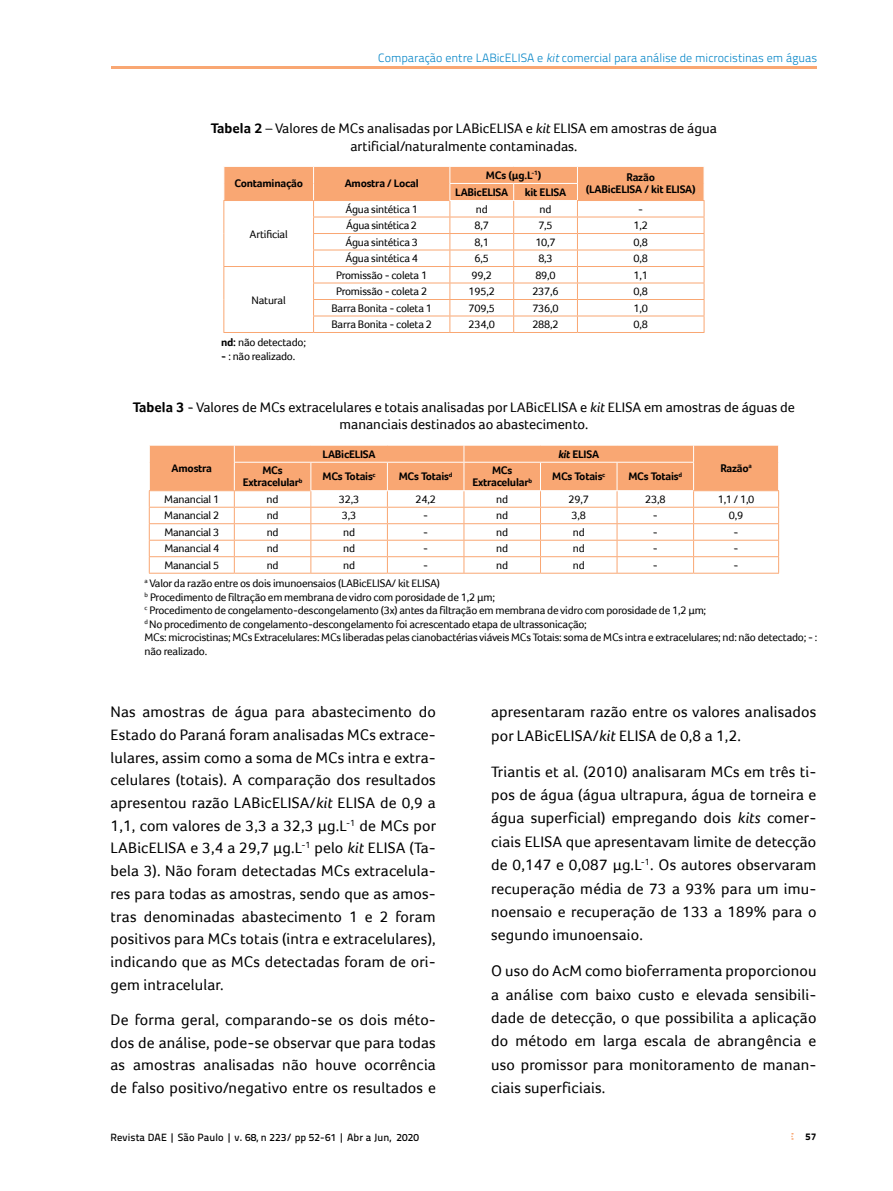
<style>
.page{position:relative;width:893px;height:1191px;background:#fff}
.page>*{position:absolute;margin:0;border:0;box-sizing:border-box;transform-origin:0 0}
.t1{font:15.75px/22.6px "Foco";letter-spacing:.01em;color:#000;text-align:justify}
.t2{font:14.25px/17.1px "Foco";color:#000;text-align:center}
.t3{font:300 12px "Titillium Text 22 L";color:#0083c6}
.t4{font:11.25px/13.5px "Foco";letter-spacing:-.02em;color:#000}
.t5{font:700 11.25px/12px "Foco";letter-spacing:-.02em;color:#000;text-align:center}
.t6{font:500 10.5px "Titillium Text 22 L";letter-spacing:.01em;color:#000}
.t7{font:800 9.75px "Titillium Text 22 L";color:#000}
.s1{font-style:italic}
.s2{font-weight:700}
</style>
<div class="page">
<svg style="left:791px;top:1133px;width:2px;height:6px"></svg>
<hr style="left:314px;top:332px;width:136px;height:1px;background:#f9a773">
<hr style="left:450px;top:332px;width:64px;height:1px;background:#f9a773">
<hr style="left:514px;top:332px;width:63px;height:1px;background:#f9a773">
<hr style="left:577px;top:332px;width:127px;height:1px;background:#f9a773">
<hr style="left:223px;top:332px;width:91px;height:1px;background:#f9a773">
<svg style="left:223px;top:166px;width:482px;height:166px"></svg>
<hr style="left:149px;top:573px;width:85px;height:1px;background:#f9a773">
<hr style="left:234px;top:573px;width:77px;height:1px;background:#f9a773">
<hr style="left:311px;top:573px;width:76px;height:1px;background:#f9a773">
<hr style="left:387px;top:573px;width:77px;height:1px;background:#f9a773">
<hr style="left:464px;top:573px;width:76px;height:1px;background:#f9a773">
<hr style="left:540px;top:573px;width:77px;height:1px;background:#f9a773">
<hr style="left:617px;top:573px;width:77px;height:1px;background:#f9a773">
<hr style="left:694px;top:573px;width:85px;height:1px;background:#f9a773">
<svg style="left:149px;top:445px;width:630px;height:128px"></svg>
<hr style="left:693px;top:490px;width:86px;height:1px;background:#f9a773">
<hr style="left:111px;top:66px;width:705px;height:3px;background:#f9a773">
<p class="t3" style="left:378px;top:49px;width:441px">Comparação entre LABicELISA e <span class="s1">kit</span>comercial para análise de microcistinas em águas</p>
<p class="t2" style="left:211px;top:120px;width:507px"><span class="s2">Tabela 2</span> – Valores de MCs analisadas por LABicELISA e <span class="s1">kit</span> ELISA em amostras de água artificial/naturalmente contaminadas.</p>
<p class="t5" style="left:234px;top:177px;width:70px">Contaminação</p>
<p class="t5" style="left:345px;top:177px;width:76px">Amostra / Local</p>
<p class="t5" style="left:486px;top:169px;width:57px">MCs (µg.L<sup>-1</sup>)</p>
<p class="t5" style="left:627px;top:171px;width:30px">Razão</p>
<p class="t5" style="left:455px;top:186px;width:55px">LABicELISA</p>
<p class="t5" style="left:525px;top:186px;width:43px">kit ELISA</p>
<p class="t5" style="left:586px;top:183px;width:112px">(LABicELISA / kit ELISA)</p>
<p class="t4" style="left:250px;top:227px;width:40px">Artificial</p>
<p class="t4" style="left:252px;top:293px;width:36px">Natural</p>
<p class="t4" style="left:221px;top:336px;width:86px"><span class="s2">nd:</span> não detectado;</p>
<p class="t4" style="left:221px;top:349px;width:76px"><span class="s2">-</span> : não realizado.</p>
<p class="t4" style="left:345px;top:202px;width:74px">Água sintética 1</p>
<p class="t4" style="left:476px;top:202px;width:13px">nd</p>
<p class="t4" style="left:540px;top:202px;width:13px">nd</p>
<p class="t4" style="left:638px;top:202px;width:6px">-</p>
<p class="t4" style="left:346px;top:219px;width:72px">Água sintética 2</p>
<p class="t4" style="left:475px;top:219px;width:16px">8,7</p>
<p class="t4" style="left:538px;top:219px;width:16px">7,5</p>
<p class="t4" style="left:633px;top:219px;width:16px">1,2</p>
<p class="t4" style="left:345px;top:235px;width:74px">Água sintética 3</p>
<p class="t4" style="left:475px;top:235px;width:16px">8,1</p>
<p class="t4" style="left:535px;top:235px;width:22px">10,7</p>
<p class="t4" style="left:633px;top:235px;width:16px">0,8</p>
<p class="t4" style="left:345px;top:252px;width:74px">Água sintética 4</p>
<p class="t4" style="left:475px;top:252px;width:16px">6,5</p>
<p class="t4" style="left:538px;top:252px;width:16px">8,3</p>
<p class="t4" style="left:633px;top:252px;width:16px">0,8</p>
<p class="t4" style="left:336px;top:268px;width:93px">Promissão - coleta 1</p>
<p class="t4" style="left:472px;top:268px;width:22px">99,2</p>
<p class="t4" style="left:535px;top:268px;width:22px">89,0</p>
<p class="t4" style="left:633px;top:268px;width:16px">1,1</p>
<p class="t4" style="left:336px;top:285px;width:93px">Promissão - coleta 2</p>
<p class="t4" style="left:469px;top:285px;width:28px">195,2</p>
<p class="t4" style="left:532px;top:285px;width:28px">237,6</p>
<p class="t4" style="left:633px;top:285px;width:16px">0,8</p>
<p class="t4" style="left:331px;top:301px;width:102px">Barra Bonita - coleta 1</p>
<p class="t4" style="left:469px;top:301px;width:28px">709,5</p>
<p class="t4" style="left:532px;top:301px;width:28px">736,0</p>
<p class="t4" style="left:633px;top:301px;width:16px">1,0</p>
<p class="t4" style="left:331px;top:318px;width:102px">Barra Bonita - coleta 2</p>
<p class="t4" style="left:469px;top:318px;width:28px">234,0</p>
<p class="t4" style="left:532px;top:318px;width:28px">288,2</p>
<p class="t4" style="left:633px;top:318px;width:16px">0,8</p>
<p class="t2" style="left:133px;top:399px;width:663px"><span class="s2">Tabela 3</span> - Valores de MCs extracelulares e totais analisadas por LABicELISA e <span class="s1">kit</span> ELISA em amostras de águas de mananciais destinados ao abastecimento.</p>
<p class="t5" style="left:172px;top:462px;width:42px">Amostra</p>
<p class="t5" style="left:323px;top:448px;width:55px">LABicELISA</p>
<p class="t5" style="left:558px;top:448px;width:42px"><span class="s1">kit</span> ELISA</p>
<p class="t5" style="left:720px;top:462px;width:33px">Razão<sup>a</sup></p>
<p class="t5" style="left:243px;top:464px;width:61px">MCs<br>Extracelular<sup>b</sup></p>
<p class="t5" style="left:323px;top:470px;width:55px">MCs Totais<sup>c</sup></p>
<p class="t5" style="left:399px;top:470px;width:55px">MCs Totais<sup>d</sup></p>
<p class="t5" style="left:472px;top:464px;width:61px">MCs<br>Extracelular<sup>b</sup></p>
<p class="t5" style="left:552px;top:470px;width:55px">MCs Totais<sup>c</sup></p>
<p class="t5" style="left:628px;top:470px;width:55px">MCs Totais<sup>d</sup></p>
<p class="t4" style="left:164px;top:492px;width:56px">Manancial 1</p>
<p class="t4" style="left:267px;top:492px;width:13px">nd</p>
<p class="t4" style="left:339px;top:492px;width:22px">32,3</p>
<p class="t4" style="left:415px;top:492px;width:22px">24,2</p>
<p class="t4" style="left:496px;top:492px;width:13px">nd</p>
<p class="t4" style="left:569px;top:492px;width:22px">29,7</p>
<p class="t4" style="left:645px;top:492px;width:22px">23,8</p>
<p class="t4" style="left:718px;top:492px;width:38px">1,1 / 1,0</p>
<p class="t4" style="left:164px;top:509px;width:56px">Manancial 2</p>
<p class="t4" style="left:267px;top:509px;width:13px">nd</p>
<p class="t4" style="left:342px;top:509px;width:16px">3,3</p>
<p class="t4" style="left:423px;top:509px;width:6px">-</p>
<p class="t4" style="left:496px;top:509px;width:13px">nd</p>
<p class="t4" style="left:572px;top:509px;width:16px">3,8</p>
<p class="t4" style="left:653px;top:509px;width:6px">-</p>
<p class="t4" style="left:729px;top:509px;width:16px">0,9</p>
<p class="t4" style="left:164px;top:525px;width:56px">Manancial 3</p>
<p class="t4" style="left:267px;top:525px;width:13px">nd</p>
<p class="t4" style="left:343px;top:525px;width:13px">nd</p>
<p class="t4" style="left:423px;top:525px;width:6px">-</p>
<p class="t4" style="left:496px;top:525px;width:13px">nd</p>
<p class="t4" style="left:573px;top:525px;width:13px">nd</p>
<p class="t4" style="left:653px;top:525px;width:6px">-</p>
<p class="t4" style="left:734px;top:525px;width:6px">-</p>
<p class="t4" style="left:164px;top:542px;width:56px">Manancial 4</p>
<p class="t4" style="left:267px;top:542px;width:13px">nd</p>
<p class="t4" style="left:343px;top:542px;width:13px">nd</p>
<p class="t4" style="left:423px;top:542px;width:6px">-</p>
<p class="t4" style="left:496px;top:542px;width:13px">nd</p>
<p class="t4" style="left:573px;top:542px;width:13px">nd</p>
<p class="t4" style="left:653px;top:542px;width:6px">-</p>
<p class="t4" style="left:734px;top:542px;width:6px">-</p>
<p class="t4" style="left:164px;top:558px;width:56px">Manancial 5</p>
<p class="t4" style="left:267px;top:558px;width:13px">nd</p>
<p class="t4" style="left:343px;top:558px;width:13px">nd</p>
<p class="t4" style="left:423px;top:558px;width:6px">-</p>
<p class="t4" style="left:496px;top:558px;width:13px">nd</p>
<p class="t4" style="left:573px;top:558px;width:13px">nd</p>
<p class="t4" style="left:653px;top:558px;width:6px">-</p>
<p class="t4" style="left:734px;top:558px;width:6px">-</p>
<p class="t4" style="left:145px;top:576px;width:674px"><sup>a</sup> Valor da razão entre os dois imunoensaios (LABicELISA/ kit ELISA)<br><sup>b</sup> Procedimento de filtração em membrana de vidro com porosidade de 1,2 µm;<br><sup>c</sup> Procedimento de congelamento-descongelamento (3x) antes da filtração em membrana de vidro com porosidade de 1,2 µm;<br><sup>d</sup> No procedimento de congelamento-descongelamento foi acrescentado etapa de ultrassonicação;<br>MCs: microcistinas; MCs Extracelulares: MCs liberadas pelas cianobactérias viáveis MCs Totais: soma de MCs intra e extracelulares; nd: não detectado; - : não realizado.</p>
<p class="t1" style="left:111px;top:700px;width:327px">Nas amostras de água para abastecimento do Estado do Paraná foram analisadas MCs extrace&shy;lulares, assim como a soma de MCs intra e extra&shy;celulares (totais). A comparação dos resultados apresentou razão LABicELISA/<span class="s1">kit</span> ELISA de 0,9 a 1,1, com valores de 3,3 a 32,3 µg.L<sup>-1</sup> de MCs por LABicELISA e 3,4 a 29,7 µg.L<sup>-1</sup> pelo <span class="s1">kit</span> ELISA (Ta&shy;bela 3). Não foram detectadas MCs extracelula&shy;res para todas as amostras, sendo que as amos&shy;tras denominadas abastecimento 1 e 2 foram positivos para MCs totais (intra e extracelulares), indicando que as MCs detectadas foram de ori&shy;gem intracelular.</p>
<p class="t1" style="left:111px;top:1008px;width:327px">De forma geral, comparando-se os dois méto&shy;dos de análise, pode-se observar que para todas as amostras analisadas não houve ocorrência de falso positivo/negativo entre os resultados e</p>
<p class="t6" style="left:111px;top:1129px;width:310px">Revista DAE | São Paulo | v. 68, n 223/ pp 52-61 | Abr a Jun, 2020</p>
<p class="t1" style="left:491px;top:700px;width:327px;line-height:23.4px">apresentaram razão entre os valores analisados por LABicELISA/<span class="s1">kit</span> ELISA de 0,8 a 1,2.</p>
<p class="t1" style="left:491px;top:759px;width:327px;line-height:23.4px">Triantis et al. (2010) analisaram MCs em três ti&shy;pos de água (água ultrapura, água de torneira e água superficial) empregando dois <span class="s1">kits</span> comer&shy;ciais ELISA que apresentavam limite de detecção de 0,147 e 0,087 µg.L<sup>-1</sup>. Os autores observaram recuperação média de 73 a 93% para um imu&shy;noensaio e recuperação de 133 a 189% para o segundo imunoensaio.</p>
<p class="t1" style="left:491px;top:959px;width:327px;line-height:23.4px">O uso do AcM como bioferramenta proporcionou a análise com baixo custo e elevada sensibili&shy;dade de detecção, o que possibilita a aplicação do método em larga escala de abrangência e uso promissor para monitoramento de manan&shy;ciais superficiais.</p>
<p class="t7" style="left:805px;top:1129px;width:13px">57</p>
</div>
